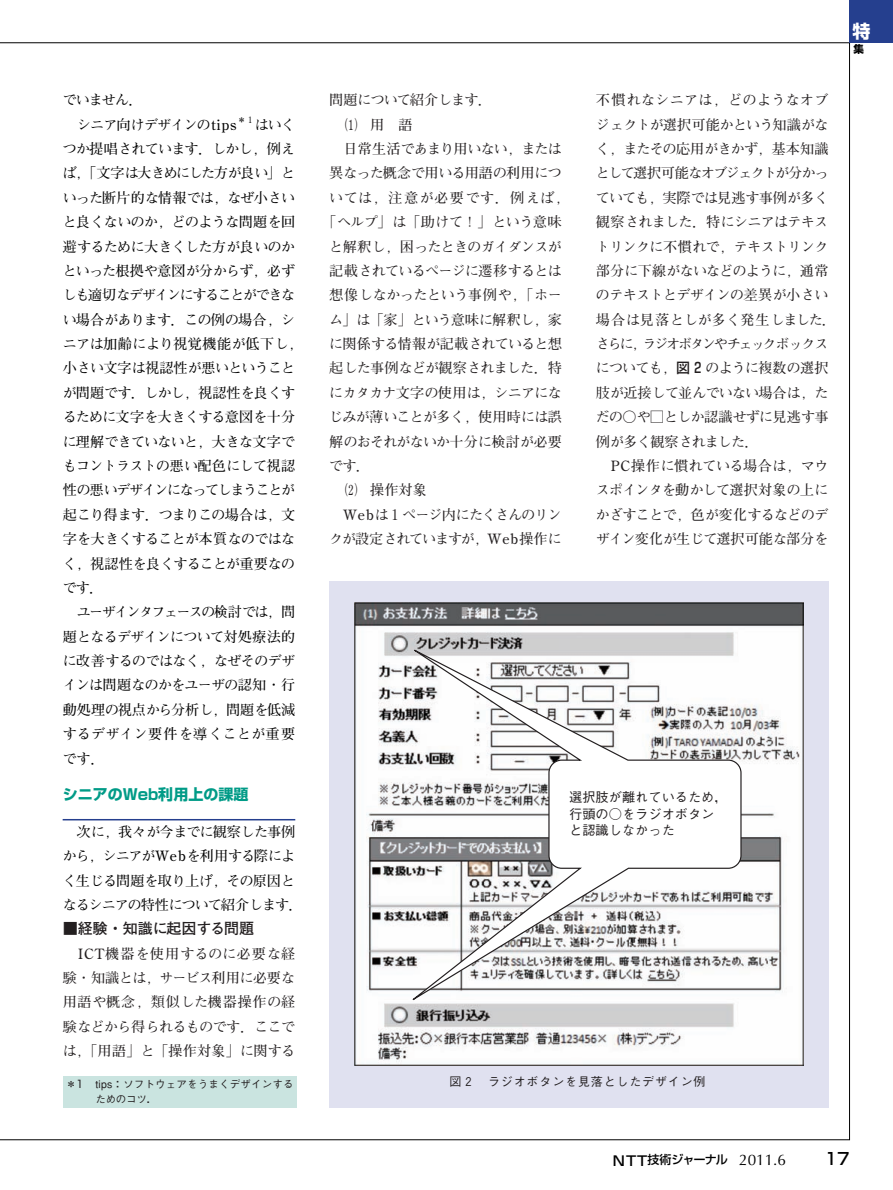
<style>
.page{position:relative;width:893px;height:1190px;background:#fff}
.page>*{position:absolute;margin:0;border:0;box-sizing:border-box;transform-origin:0 0}
.t1{font:700 18px "Shin Go";color:#fff}
.t2{font:500 16.5px "Shin Go";color:#000}
.t3{font:700 15px "Shin Go";color:#009b87}
.t4{font:700 15px "Futo Go B101";color:#231f20}
.t5{font:700 14.1px/24.3px "Futo Min A101";letter-spacing:-.05em;color:#231f20;text-align:justify}
.t6{font:700 14.1px/24.3px "Futo Min A101";letter-spacing:-.055em;color:#000}
.t7{font:700 14.1px/24.3px "Futo Min A101";letter-spacing:-.075em;color:#000;text-align:center}
.t8{font:700 14.1px "Futo Min A101";letter-spacing:-.07em;color:#231f20}
.t9{font:700 14.1px "Futo Min A101";letter-spacing:-.085em;color:#231f20}
.t10{font:700 14.1px "Futo Min A101";letter-spacing:.065em;color:#231f20}
.t11{font:700 14.1px "Futo Min A101";letter-spacing:-.05em;color:#231f20;scale:.7 1}
.t12{font:700 14.1px "Futo Min A101";letter-spacing:-.075em;color:#231f20}
.t13{font:500 13.2px/16.2px "Gothic BBB";color:#231f20}
.t14{font:500 12px "Gothic BBB";letter-spacing:.07em;color:#231f20}
.t15{font:500 12px "Shin Go";letter-spacing:-.075em;color:#000}
.t16{font:500 10.5px/14.2px "Gothic BBB";letter-spacing:.015em;color:#231f20}
.t17{font:700 10.5px "Shin Go";color:#000}
.t18{font:700 8.55px "Futo Min A101";color:#000}
.s1{font-family:"Shin Go";font-weight:500}
.s2{font-family:"Shin Go";font-weight:400}
.s3{font-size:13.5px}
.s4{font-family:"Optima";font-weight:400;font-size:15.3px}
</style>
<div class="page">
<div style="left:849px;top:0;width:43px;height:43px;background:#253f8e"></div>
<hr style="left:63px;top:819px;width:232px;height:1px;background:#253f8e">
<div style="left:63px;top:1076px;width:234px;height:32px;background:#cae4e0"></div>
<div style="left:328px;top:581px;width:500px;height:527px;background:#e0e1f0"></div>
<img style="left:354px;top:602px;width:449px;height:463px">
<svg style="left:396px;top:639px;width:346px;height:372px;background:#deddde"></svg>
<p class="t6" style="left:77px;top:90px;width:161px;text-indent:-14px">でいません．<br>シニア向けデザインのtips</p>
<p class="t18" style="left:237px;top:116px;width:19px">＊１</p>
<p class="t6" style="left:63px;top:114px;width:241px;text-indent:192px">はいくつか提唱されています．しかし，例えば，「文字は大きめにした方が良い」といった断片的な情報では，なぜ小さいと良くないのか，どのような問題を回避するために大きくした方が良いのかといった根拠や意図が分からず，必ずしも適切なデザインにすることができない場合があります．この例の場合，シニアは加齢により視覚機能が低下し，小さい文字は視認性が悪いということが問題です．しかし，視認性を良くするために文字を大きくする意図を十分に理解できていないと，大きな文字でもコントラストの悪い配色にして視認性の悪いデザインになってしまうことが起こり得ます．つまりこの場合は，文字を大きくすることが本質なのではなく，視認性を良くすることが重要なのです．</p>
<p class="t6" style="left:63px;top:602px;width:234px;text-align:justify;text-indent:14px">ユーザインタフェースの検討では，問題となるデザインについて対処療法的に改善するのではなく，なぜそのデザインは問題なのかをユーザの認知・行動処理の視点から分析し，問題を低減するデザイン要件を導くことが重要です．</p>
<p class="t3" style="left:63px;top:789px;width:187px">シニアのWeb利用上の課題</p>
<p class="t7" style="left:63px;top:821px;width:241px">次に，我々が今までに観察した事例<br>から，シニアがWeb を利用する際によく生じる問題を取り上げ，その原因となるシニアの特性について紹介します．</p>
<p class="t4" style="left:63px;top:923px;width:193px">■経験・知識に起因する問題</p>
<p class="t5" style="left:63px;top:943px;width:234px;text-indent:15px">ICT機器を使用するのに必要な経験・知識とは，サービス利用に必要な用語や概念，類似した機器操作の経験などから得られるものです．ここでは，「用語」と「操作対象」に関する</p>
<p class="t12" style="left:329px;top:95px;width:164px">問題について紹介します．</p>
<p class="t11" style="left:338px;top:119px;width:107px">（1） 用　語</p>
<p class="t8" style="left:343px;top:144px;width:220px">日常生活であまり用いない，または</p>
<p class="t5" style="left:329px;top:163px;width:234px">異なった概念で用いる用語の利用につ</p>
<p class="t10" style="left:329px;top:192px;width:241px">いては，注意が必要です．例えば，</p>
<p class="t5" style="left:322px;top:212px;width:241px">「ヘルプ」は「助けて！」という意味</p>
<p class="t5" style="left:329px;top:236px;width:234px">と解釈し，困ったときのガイダンスが</p>
<p class="t5" style="left:329px;top:260px;width:234px">記載されているページに遷移するとは</p>
<p class="t5" style="left:329px;top:285px;width:234px">想像しなかったという事例や，「ホー</p>
<p class="t5" style="left:329px;top:309px;width:234px">ム」は「家」という意味に解釈し，家</p>
<p class="t5" style="left:329px;top:334px;width:234px">に関係する情報が記載されていると想</p>
<p class="t5" style="left:329px;top:358px;width:234px">起した事例などが観察されました．特</p>
<p class="t5" style="left:329px;top:382px;width:234px">にカタカナ文字の使用は，シニアにな</p>
<p class="t5" style="left:329px;top:407px;width:234px">じみが薄いことが多く，使用時には誤</p>
<p class="t5" style="left:329px;top:431px;width:234px">解のおそれがないか十分に検討が必要</p>
<p class="t5" style="left:329px;top:455px;width:42px">です．</p>
<p class="t11" style="left:338px;top:485px;width:128px">（2） 操作対象</p>
<p class="t8" style="left:343px;top:509px;width:220px">Webは１ページ内にたくさんのリン</p>
<p class="t9" style="left:329px;top:534px;width:234px">クが設定されていますが，Web操作に</p>
<p class="t5" style="left:596px;top:90px;width:241px;text-align:left">不慣れなシニアは，どのようなオブジェクトが選択可能かという知識がなく，またその応用がきかず，基本知識として選択可能なオブジェクトが分かっていても，実際では見逃す事例が多く観察されました．特にシニアはテキストリンクに不慣れで，テキストリンク部分に下線がないなどのように，通常のテキストとデザインの差異が小さい場合は見落としが多く発生しました．さらに，ラジオボタンやチェックボックスについても，<span class="s1">図２</span>のように複数の選択肢が近接して並んでいない場合は，ただの○や□としか認識せずに見逃す事例が多く観察されました．</p>
<p class="t5" style="left:596px;top:455px;width:234px;text-indent:15px">PC操作に慣れている場合は，マウスポインタを動かして選択対象の上にかざすことで，色が変化するなどのデザイン変化が生じて選択可能な部分を</p>
<p class="t13" style="left:569px;top:791px;width:160px">選択肢が離れているため，行頭の○をラジオボタンと認識しなかった</p>
<p class="t16" style="left:95px;top:1078px;width:200px;text-indent:-30px"><span class="s2">＊1</span> tips：ソフトウェアをうまくデザインするためのコツ．</p>
<p class="t14" style="left:449px;top:1077px;width:257px">図２　ラジオボタンを見落としたデザイン例</p>
<p class="t1" style="left:852px;top:25px;width:19px">特</p>
<p class="t17" style="left:853px;top:45px;width:12px">集</p>
<p class="t15" style="left:612px;top:1155px;width:175px"><span class="s3">NTT</span>技術ジャーナル <span class="s4">2011.6</span></p>
<p class="t2" style="left:824px;top:1153px;width:27px">17</p>
</div>
